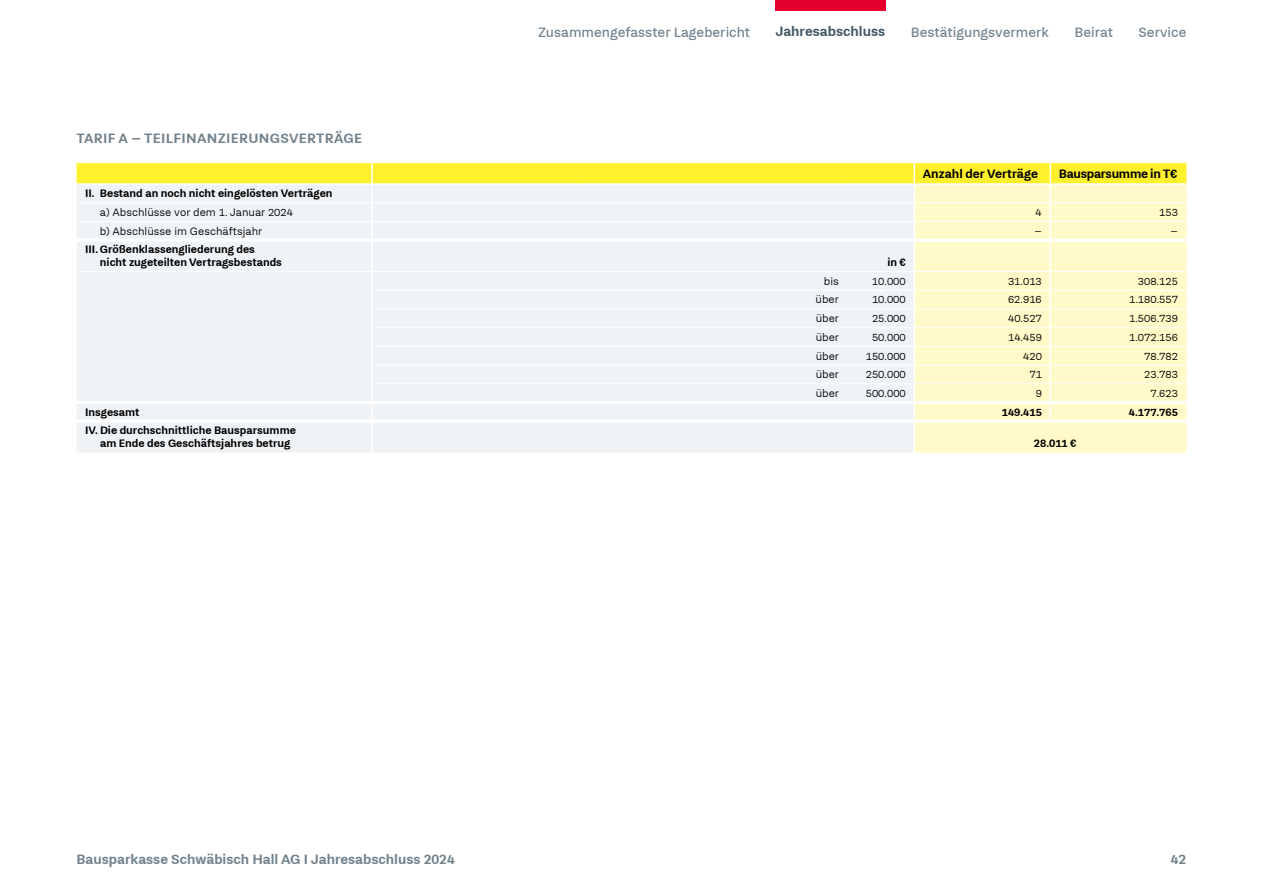
<style>
.page{position:relative;width:1263px;height:893px;background:#fff}
.page>*{position:absolute;margin:0;border:0;box-sizing:border-box;transform-origin:0 0}
.t1{font:15px "Fuchs";color:#72828d}
.t2{font:700 15px "Fuchs";color:#72828d}
.t3{font:700 15px "Fuchs";letter-spacing:.02em;color:#72828d}
.t4{font:700 15px "Fuchs";color:#425866}
.t5{font:700 13.5px "Fuchs";letter-spacing:-.015em;color:#000}
.t6{font:300 12px "Fuchs";color:#000}
.t7{font:700 12px/12.8px "Fuchs";color:#000}
</style>
<div class="page">
<div style="left:775px;top:0;width:110px;height:10px;background:#e6002d"></div>
<div style="left:77px;top:242px;width:836px;height:210px;background:#f0f3f6"></div>
<div style="left:915px;top:242px;width:271px;height:211px;background:#fffac8"></div>
<hr style="left:371px;top:242px;width:2px;height:29px;background:#fff">
<svg style="left:371px;top:272px;width:2px;height:148px"></svg>
<hr style="left:371px;top:423px;width:2px;height:30px;background:#fff">
<svg style="left:77px;top:163px;width:1109px;height:76px"></svg>
<hr style="left:1049px;top:242px;width:2px;height:29px;background:#fff">
<svg style="left:1049px;top:272px;width:2px;height:148px"></svg>
<hr style="left:77px;top:202px;width:295px;height:1px;background:#fff">
<hr style="left:372px;top:202px;width:204px;height:1px;background:#fff">
<hr style="left:576px;top:202px;width:67px;height:1px;background:#fff">
<hr style="left:643px;top:202px;width:204px;height:1px;background:#fff">
<hr style="left:847px;top:202px;width:67px;height:1px;background:#fff">
<hr style="left:914px;top:202px;width:136px;height:1px;background:#fff">
<hr style="left:1050px;top:202px;width:136px;height:1px;background:#fff">
<hr style="left:77px;top:221px;width:295px;height:1px;background:#fff">
<hr style="left:372px;top:221px;width:204px;height:1px;background:#fff">
<hr style="left:576px;top:221px;width:67px;height:1px;background:#fff">
<hr style="left:643px;top:221px;width:204px;height:1px;background:#fff">
<hr style="left:847px;top:221px;width:67px;height:1px;background:#fff">
<hr style="left:914px;top:221px;width:136px;height:1px;background:#fff">
<hr style="left:1050px;top:221px;width:136px;height:1px;background:#fff">
<hr style="left:77px;top:271px;width:295px;height:1px;background:#fff">
<hr style="left:643px;top:271px;width:204px;height:1px;background:#fff">
<hr style="left:847px;top:271px;width:67px;height:1px;background:#fff">
<hr style="left:373px;top:290px;width:203px;height:1px;background:#fff">
<hr style="left:576px;top:290px;width:67px;height:1px;background:#fff">
<hr style="left:643px;top:290px;width:204px;height:1px;background:#fff">
<hr style="left:847px;top:290px;width:67px;height:1px;background:#fff">
<hr style="left:914px;top:290px;width:136px;height:1px;background:#fff">
<hr style="left:1050px;top:290px;width:136px;height:1px;background:#fff">
<hr style="left:373px;top:309px;width:203px;height:1px;background:#fff">
<hr style="left:576px;top:309px;width:67px;height:1px;background:#fff">
<hr style="left:643px;top:309px;width:204px;height:1px;background:#fff">
<hr style="left:847px;top:309px;width:67px;height:1px;background:#fff">
<hr style="left:914px;top:309px;width:136px;height:1px;background:#fff">
<hr style="left:1050px;top:309px;width:136px;height:1px;background:#fff">
<hr style="left:373px;top:327px;width:203px;height:1px;background:#fff">
<hr style="left:576px;top:327px;width:67px;height:1px;background:#fff">
<hr style="left:643px;top:327px;width:204px;height:1px;background:#fff">
<hr style="left:847px;top:327px;width:67px;height:1px;background:#fff">
<hr style="left:914px;top:327px;width:136px;height:1px;background:#fff">
<hr style="left:1050px;top:327px;width:136px;height:1px;background:#fff">
<hr style="left:373px;top:346px;width:203px;height:1px;background:#fff">
<hr style="left:576px;top:346px;width:67px;height:1px;background:#fff">
<hr style="left:643px;top:346px;width:204px;height:1px;background:#fff">
<hr style="left:847px;top:346px;width:67px;height:1px;background:#fff">
<hr style="left:914px;top:346px;width:136px;height:1px;background:#fff">
<hr style="left:1050px;top:346px;width:136px;height:1px;background:#fff">
<hr style="left:373px;top:365px;width:203px;height:1px;background:#fff">
<hr style="left:576px;top:365px;width:67px;height:1px;background:#fff">
<hr style="left:643px;top:365px;width:204px;height:1px;background:#fff">
<hr style="left:847px;top:365px;width:67px;height:1px;background:#fff">
<hr style="left:914px;top:365px;width:136px;height:1px;background:#fff">
<hr style="left:1050px;top:365px;width:136px;height:1px;background:#fff">
<hr style="left:373px;top:383px;width:203px;height:1px;background:#fff">
<hr style="left:576px;top:383px;width:67px;height:1px;background:#fff">
<hr style="left:643px;top:383px;width:204px;height:1px;background:#fff">
<hr style="left:847px;top:383px;width:67px;height:1px;background:#fff">
<hr style="left:914px;top:383px;width:136px;height:1px;background:#fff">
<hr style="left:1050px;top:383px;width:136px;height:1px;background:#fff">
<hr style="left:77px;top:401px;width:295px;height:3px;background:#fff">
<hr style="left:914px;top:401px;width:136px;height:3px;background:#fff">
<hr style="left:1050px;top:401px;width:136px;height:3px;background:#fff">
<hr style="left:77px;top:420px;width:295px;height:3px;background:#fff">
<hr style="left:372px;top:420px;width:204px;height:3px;background:#fff">
<hr style="left:576px;top:420px;width:67px;height:3px;background:#fff">
<hr style="left:643px;top:420px;width:204px;height:3px;background:#fff">
<hr style="left:847px;top:420px;width:67px;height:3px;background:#fff">
<hr style="left:914px;top:420px;width:136px;height:3px;background:#fff">
<hr style="left:1050px;top:420px;width:136px;height:3px;background:#fff">
<hr style="left:77px;top:183px;width:295px;height:2px;background:#fff">
<hr style="left:372px;top:183px;width:204px;height:2px;background:#fff">
<hr style="left:576px;top:183px;width:67px;height:2px;background:#fff">
<hr style="left:643px;top:183px;width:204px;height:2px;background:#fff">
<hr style="left:847px;top:183px;width:67px;height:2px;background:#fff">
<hr style="left:914px;top:183px;width:136px;height:2px;background:#fff">
<hr style="left:1050px;top:183px;width:136px;height:2px;background:#fff">
<hr style="left:372px;top:271px;width:204px;height:1px;background:#fff">
<hr style="left:576px;top:271px;width:67px;height:1px;background:#fff">
<hr style="left:914px;top:271px;width:136px;height:1px;background:#fff">
<hr style="left:1050px;top:271px;width:136px;height:1px;background:#fff">
<hr style="left:372px;top:401px;width:204px;height:3px;background:#fff">
<hr style="left:576px;top:401px;width:67px;height:3px;background:#fff">
<hr style="left:643px;top:401px;width:204px;height:3px;background:#fff">
<hr style="left:847px;top:401px;width:67px;height:3px;background:#fff">
<p class="t3" style="left:77px;top:130px;width:287px">TARIF A – TEILFINANZIERUNGSVERTRÄGE</p>
<p class="t1" style="left:538px;top:23px;width:214px">Zusammengefasster Lagebericht</p>
<p class="t4" style="left:775px;top:23px;width:111px">Jahresabschluss</p>
<p class="t1" style="left:911px;top:23px;width:140px">Bestätigungsvermerk</p>
<p class="t1" style="left:1074px;top:23px;width:40px">Beirat</p>
<p class="t1" style="left:1138px;top:23px;width:49px">Service</p>
<p class="t5" style="left:923px;top:166px;width:117px">Anzahl der Verträge</p>
<p class="t5" style="left:1059px;top:166px;width:120px">Bausparsumme in T€</p>
<p class="t7" style="left:85px;top:187px;width:249px">II. Bestand an noch nicht eingelösten Verträgen</p>
<p class="t6" style="left:100px;top:206px;width:195px">a) Abschlüsse vor dem 1. Januar 2024</p>
<p class="t6" style="left:1035px;top:206px;width:8px">4</p>
<p class="t6" style="left:1159px;top:206px;width:20px">153</p>
<p class="t6" style="left:100px;top:224px;width:164px">b) Abschlüsse im Geschäftsjahr</p>
<p class="t6" style="left:1034px;top:224px;width:9px">–</p>
<p class="t6" style="left:1170px;top:224px;width:9px">–</p>
<p class="t7" style="left:100px;top:243px;width:184px;text-indent:-15px">III.Größenklassengliederung des nicht zugeteilten Vertragsbestands</p>
<p class="t7" style="left:887px;top:256px;width:20px">in €</p>
<p class="t6" style="left:824px;top:274px;width:16px">bis</p>
<p class="t6" style="left:872px;top:274px;width:35px">10.000</p>
<p class="t6" style="left:1008px;top:274px;width:35px">31.013</p>
<p class="t6" style="left:1138px;top:274px;width:42px">308.125</p>
<p class="t6" style="left:816px;top:293px;width:25px">über</p>
<p class="t6" style="left:872px;top:293px;width:35px">10.000</p>
<p class="t6" style="left:1008px;top:293px;width:35px">62.916</p>
<p class="t6" style="left:1129px;top:293px;width:50px">1.180.557</p>
<p class="t6" style="left:816px;top:312px;width:25px">über</p>
<p class="t6" style="left:872px;top:312px;width:35px">25.000</p>
<p class="t6" style="left:1008px;top:312px;width:35px">40.527</p>
<p class="t6" style="left:1129px;top:312px;width:50px">1.506.739</p>
<p class="t6" style="left:816px;top:330px;width:25px">über</p>
<p class="t6" style="left:872px;top:330px;width:35px">50.000</p>
<p class="t6" style="left:1008px;top:330px;width:35px">14.459</p>
<p class="t6" style="left:1129px;top:330px;width:50px">1.072.156</p>
<p class="t6" style="left:816px;top:349px;width:25px">über</p>
<p class="t6" style="left:866px;top:349px;width:42px">150.000</p>
<p class="t6" style="left:1023px;top:349px;width:20px">420</p>
<p class="t6" style="left:1144px;top:349px;width:35px">78.782</p>
<p class="t6" style="left:816px;top:368px;width:25px">über</p>
<p class="t6" style="left:866px;top:368px;width:42px">250.000</p>
<p class="t6" style="left:1029px;top:368px;width:14px">71</p>
<p class="t6" style="left:1144px;top:368px;width:35px">23.783</p>
<p class="t6" style="left:816px;top:387px;width:25px">über</p>
<p class="t6" style="left:866px;top:387px;width:42px">500.000</p>
<p class="t6" style="left:1036px;top:387px;width:8px">9</p>
<p class="t6" style="left:1150px;top:387px;width:29px">7.623</p>
<p class="t7" style="left:85px;top:405px;width:56px">Insgesamt</p>
<p class="t7" style="left:1002px;top:405px;width:42px">149.415</p>
<p class="t7" style="left:1129px;top:405px;width:51px">4.177.765</p>
<p class="t7" style="left:100px;top:424px;width:197px;text-indent:-15px">IV. Die durchschnittliche Bausparsumme am Ende des Geschäftsjahres betrug</p>
<p class="t7" style="left:1034px;top:437px;width:44px">28.011 €</p>
<p class="t2" style="left:77px;top:851px;width:380px">Bausparkasse Schwäbisch Hall AG I Jahresabschluss 2024</p>
<p class="t2" style="left:1171px;top:851px;width:17px">42</p>
</div>
